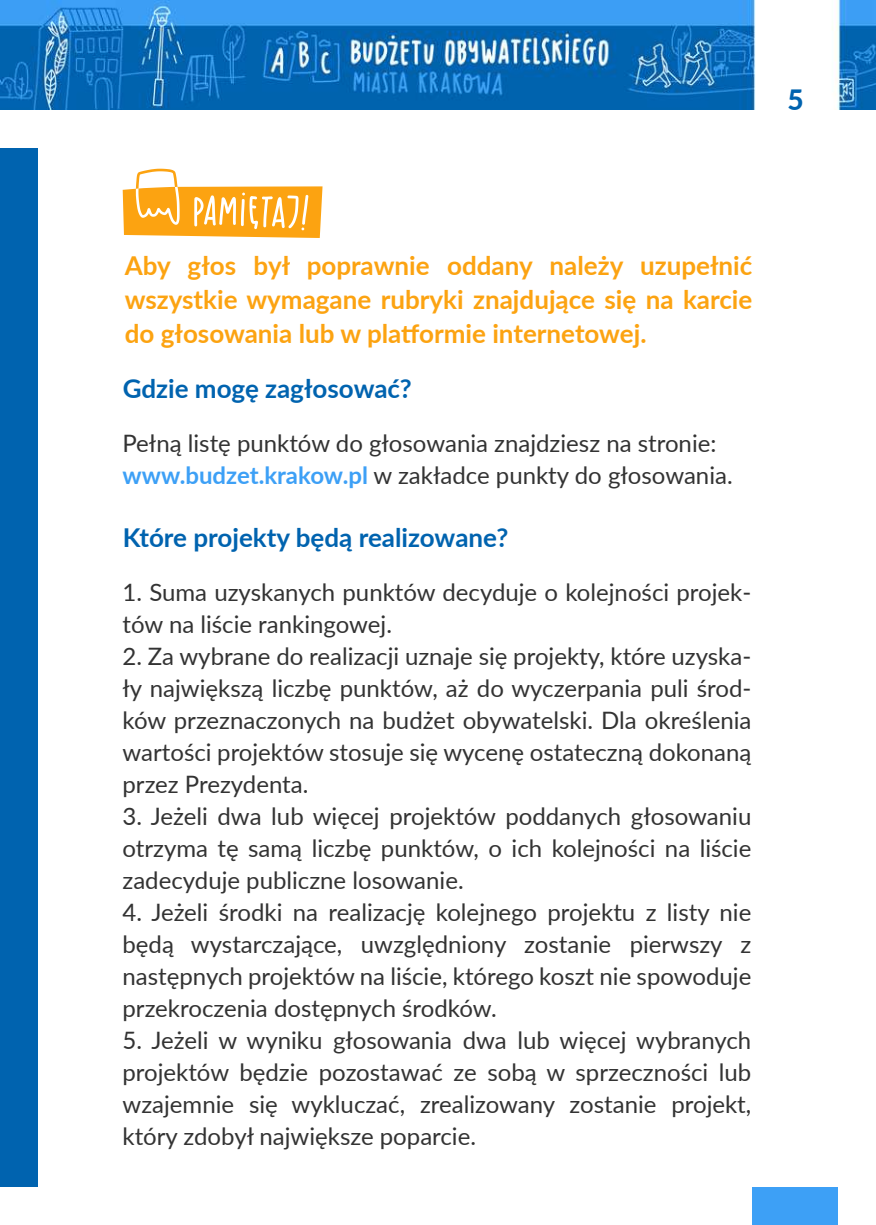
<style>
.page{position:relative;width:876px;height:1225px;background:#fff}
.page>*{position:absolute;margin:0;border:0;box-sizing:border-box;transform-origin:0 0}
.t1{font:800 28px "Lato";color:#0063af}
.t2{font:700 26px/34px "Lato";color:#fca311;text-align:justify}
.t3{font:700 26px "Lato";color:#0063af}
.t4{font:24px/32px "Lato";color:#333;text-align:justify}
.s1{font-weight:700;color:#3da0f6}
</style>
<div class="page">
<svg style="left:123px;top:169px;width:200px;height:69px"></svg>
<div style="left:753px;top:1187px;width:85px;height:38px;background:#3da0f6"></div>
<div style="left:0;top:148px;width:38px;height:1039px;background:#0063af"></div>
<img style="left:1px;top:0;width:875px;height:110px">
<p class="t1" style="left:787px;top:79px;width:18px">5</p>
<p class="t2" style="left:125px;top:247px;width:629px">Aby głos był poprawnie oddany należy uzupełnić wszystkie wymagane rubryki znajdujące się na karcie do głosowania lub w platformie internetowej.</p>
<p class="t3" style="left:123px;top:370px;width:290px">Gdzie mogę zagłosować?</p>
<p class="t4" style="left:123px;top:426px;width:612px">Pełną listę punktów do głosowania znajdziesz na stronie: <span class="s1">www.budzet.krakow.pl</span> w zakładce punkty do głosowania.</p>
<p class="t3" style="left:123px;top:518px;width:387px">Które projekty będą realizowane?</p>
<p class="t4" style="left:123px;top:575px;width:630px">1. Suma uzyskanych punktów decyduje o kolejności projek&shy;tów na liście rankingowej.</p>
<p class="t4" style="left:123px;top:639px;width:630px">2. Za wybrane do realizacji uznaje się projekty, które uzyska&shy;ły największą liczbę punktów, aż do wyczerpania puli środ&shy;ków przeznaczonych na budżet obywatelski. Dla określenia wartości projektów stosuje się wycenę ostateczną dokonaną przez Prezydenta.</p>
<p class="t4" style="left:123px;top:799px;width:630px">3. Jeżeli dwa lub więcej projektów poddanych głosowaniu otrzyma tę samą liczbę punktów, o ich kolejności na liście zadecyduje publiczne losowanie.</p>
<p class="t4" style="left:123px;top:895px;width:630px">4. Jeżeli środki na realizację kolejnego projektu z listy nie będą wystarczające, uwzględniony zostanie pierwszy z następnych projektów na liście, którego koszt nie spowoduje przekroczenia dostępnych środków.</p>
<p class="t4" style="left:123px;top:1023px;width:630px">5. Jeżeli w wyniku głosowania dwa lub więcej wybranych projektów będzie pozostawać ze sobą w sprzeczności lub wzajemnie się wykluczać, zrealizowany zostanie projekt, który zdobył największe poparcie.</p>
</div>
